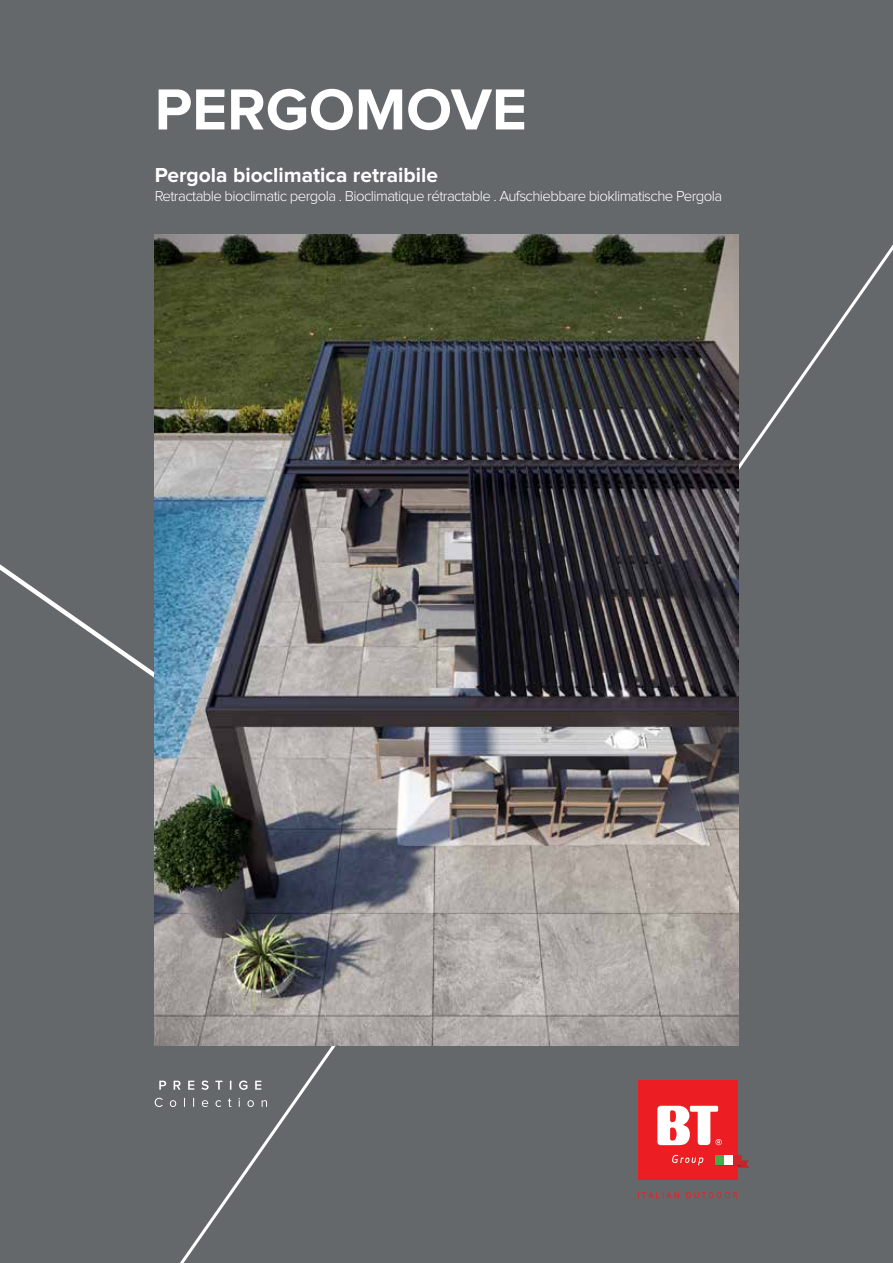
<style>
.page{position:relative;width:893px;height:1263px;background:#64686b}
.page>*{position:absolute;margin:0;border:0;box-sizing:border-box;transform-origin:0 0}
.t1{font:700 60px "Proxima Nova";color:#fff}
.t2{font:700 21px "Proxima Nova";color:#fff}
.t3{font:300 15px "Proxima Nova";letter-spacing:-.04em;color:#fff}
</style>
<div class="page">
<svg style="left:0;top:234px;width:155px;height:654px"></svg>
<img style="left:155px;top:234px;width:583px;height:812px">
<svg style="left:738px;top:1160px;width:12px;height:8px"></svg>
<div style="left:638px;top:1080px;width:100px;height:100px;background:#ed1d24"></div>
<svg style="left:657px;top:1106px;width:65px;height:39px"></svg>
<svg style="left:672px;top:1155px;width:31px;height:10px"></svg>
<div style="left:717px;top:1156px;width:21px;height:10px;background:#be242d"></div>
<div style="left:724px;top:1155px;width:9px;height:10px;background:#fff"></div>
<div style="left:733px;top:1155px;width:9px;height:10px;background:#d0242a"></div>
<div style="left:715px;top:1155px;width:9px;height:10px;background:#42ae49"></div>
<svg style="left:638px;top:1192px;width:100px;height:6px"></svg>
<svg style="left:155px;top:1080px;width:112px;height:27px"></svg>
<h1 class="t1" style="left:155px;top:84px;width:374px">PERGOMOVE</h1>
<h2 class="t2" style="left:155px;top:166px;width:285px">Pergola bioclimatica retraibile</h2>
<p class="t3" style="left:155px;top:189px;width:569px">Retractable bioclimatic pergola . Bioclimatique rétractable . Aufschiebbare bioklimatische Pergola</p>
</div>
